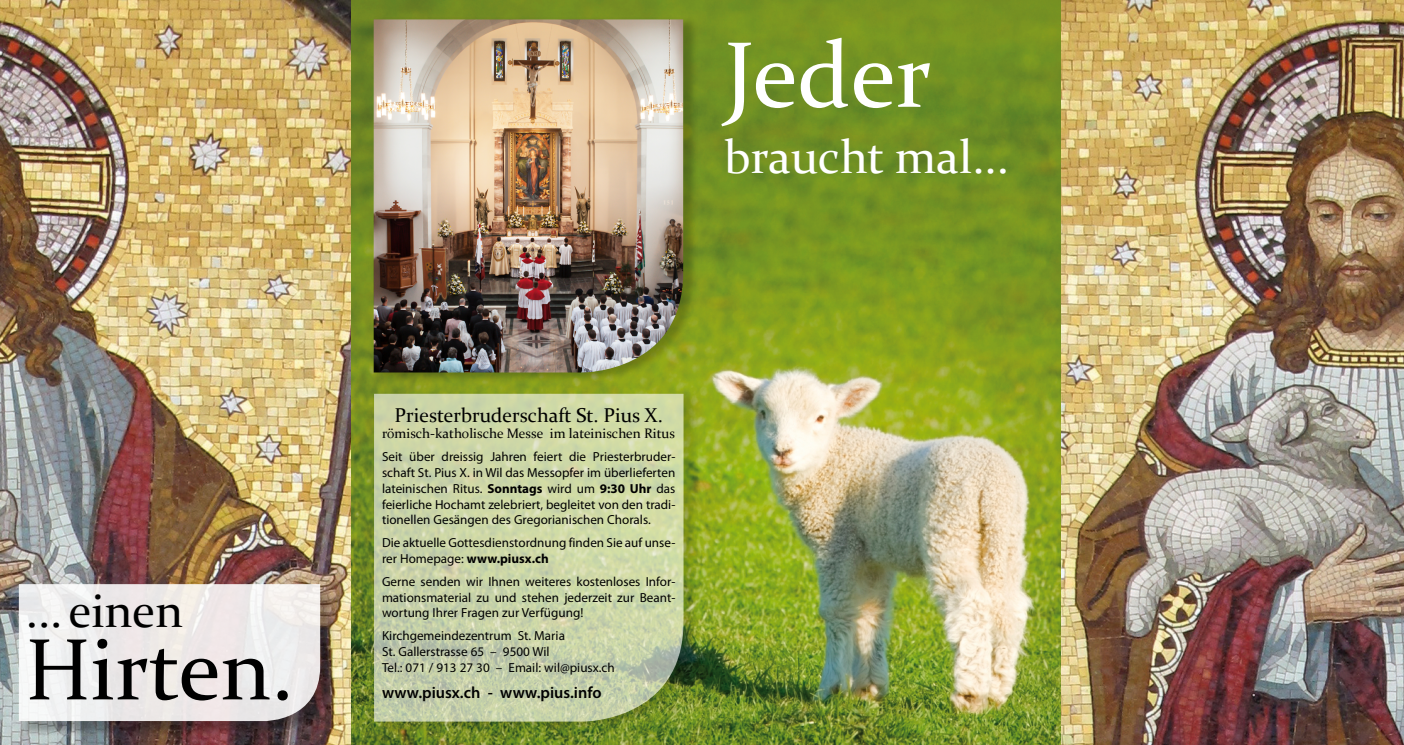
<style>
.page{position:relative;width:1404px;height:745px;background:#fff}
.page>*{position:absolute;margin:0;border:0;box-sizing:border-box;transform-origin:0 0}
.t1{font:93.75px "Constantia";color:#fff}
.t2{font:87.5px "Constantia";color:#000;scale:.93 1}
.t3{font:47.5px "Constantia";color:#fff}
.t4{font:47.5px "Constantia";color:#000}
.t5{font:20px "Constantia";color:#000}
.t6{font:600 16.25px "Myriad Pro";color:#000}
.t7{font:13.75px "Constantia";color:#000}
.t8{font:13.12px/15.8px "Myriad Pro";color:#000;text-align:justify}
.s1{font-weight:700}
</style>
<div class="page">
<img style="left:351px;top:0;width:1052px;height:744px">
<img style="left:0;top:0;width:351px;height:744px">
<div style="left:21px;top:585px;width:315px;height:151px;background:#000;opacity:.33"></div>
<svg style="left:19px;top:583px;width:301px;height:137px"></svg>
<div style="left:375px;top:16px;width:323px;height:366px;background:#000;opacity:.22"></div>
<img style="left:373px;top:19px;width:310px;height:353px">
<div style="left:376px;top:390px;width:323px;height:341px;background:#000;opacity:.22"></div>
<svg style="left:374px;top:393px;width:309px;height:328px;fill:#ccd6a8"></svg>
<h3 class="t4" style="left:26px;top:578px;width:159px">... einen</h3>
<h2 class="t2" style="left:26px;top:609px;width:289px">Hirten.</h2>
<h1 class="t1" style="left:724px;top:11px;width:208px">Jeder</h1>
<h3 class="t3" style="left:724px;top:124px;width:286px">braucht mal...</h3>
<h3 class="t5" style="left:394px;top:401px;width:270px">Priesterbruderschaft St. Pius X.</h3>
<p class="t7" style="left:382px;top:424px;width:294px">römisch-katholische Messe im lateinischen Ritus</p>
<p class="t8" style="left:382px;top:448px;width:295px">Seit über dreissig Jahren feiert die Priesterbruder&shy;schaft St. Pius X. in Wil das Messopfer im überlieferten lateinischen Ritus. <span class="s1">Sonntags</span> wird um <span class="s1">9:30 Uhr</span> das feierliche Hochamt zelebriert, begleitet von den tradi&shy;tionellen Gesängen des Gregorianischen Chorals.</p>
<p class="t8" style="left:382px;top:534px;width:295px">Die aktuelle Gottesdienstordnung finden Sie auf unse&shy;rer Homepage: <span class="s1">www.piusx.ch</span></p>
<p class="t8" style="left:382px;top:573px;width:295px">Gerne senden wir Ihnen weiteres kostenloses Infor&shy;mationsmaterial zu und stehen jederzeit zur Beant&shy;wortung Ihrer Fragen zur Verfügung!</p>
<p class="t8" style="left:382px;top:627px;width:234px;text-align:left">Kirchgemeindezentrum St. Maria<br>St. Gallerstrasse 65 – 9500 Wil<br>Tel.: 071 / 913 27 30 – Email: wil@piusx.ch</p>
<p class="t6" style="left:382px;top:682px;width:221px">www.piusx.ch - www.pius.info</p>
</div>
